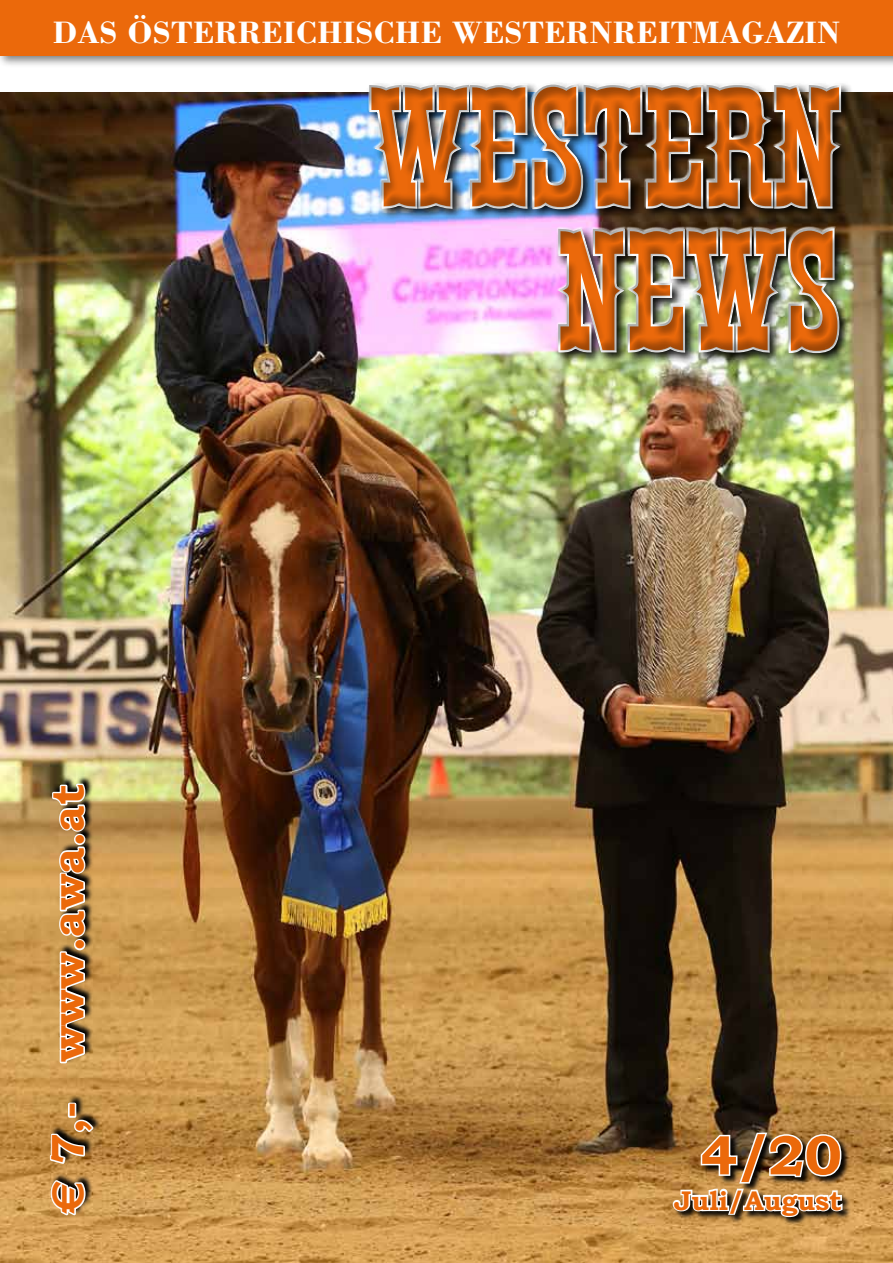
<style>
.page{position:relative;width:893px;height:1263px;background:#fff}
.page>*{position:absolute;margin:0;border:0;box-sizing:border-box;transform-origin:0 0}
.t1{font:175.05px/143.9px "Thunderbird D Extr Cond";color:#eb690b;text-align:right;scale:1.43 1}
.t2{font:700 55.8px "Bookman Old Style";color:#eb690b}
.t3{font:700 45.75px "Bookman Old Style";color:#eb690b}
.t4{font:700 31.95px "Bodoni";letter-spacing:.005em;color:#fff}
.t5{font:700 27px "Bookman Old Style";color:#eb690b}
.s1{font-family:"Euro Sans"}
</style>
<div class="page">
<img style="left:0;top:93px;width:893px;height:1170px">
<div style="left:0;top:0;width:893px;height:68px;background:#000;opacity:.5"></div>
<div style="left:0;top:0;width:893px;height:55px;background:#eb690b"></div>
<div style="left:673px;top:1133px;width:178px;height:93px;background:#000;opacity:.95"></div>
<img style="left:670px;top:1130px;width:174px;height:89px">
<div style="left:357px;top:69px;width:496px;height:300px;background:#000;opacity:.33"></div>
<div style="left:367px;top:82px;width:476px;height:272px;background:#fff;opacity:.75"></div>
<svg style="left:50px;top:775px;width:52px;height:440px"></svg>
<svg style="left:49px;top:1177px;width:38px;height:42px"></svg>
<svg style="left:48px;top:1118px;width:48px;height:48px"></svg>
<div style="left:68px;top:1103px;width:8px;height:15px;border:3px solid #fff"></div>
<svg style="left:50px;top:782px;width:38px;height:283px"></svg>
<p class="t4" style="left:53px;top:12px;width:789px">DAS ÖSTERREICHISCHE WESTERNREITMAGAZIN</p>
<h3 class="t3" style="left:40px;top:1214px;width:431px;rotate:-90deg"><span class="s1">E</span> 7,- www.awa.at</h3>
<h1 class="t1" style="left:370px;top:81px;width:332px">WESTERN<br>NEWS</h1>
<h2 class="t2" style="left:700px;top:1122px;width:143px">4/20</h2>
<p class="t5" style="left:674px;top:1184px;width:169px">Juli/August</p>
</div>
